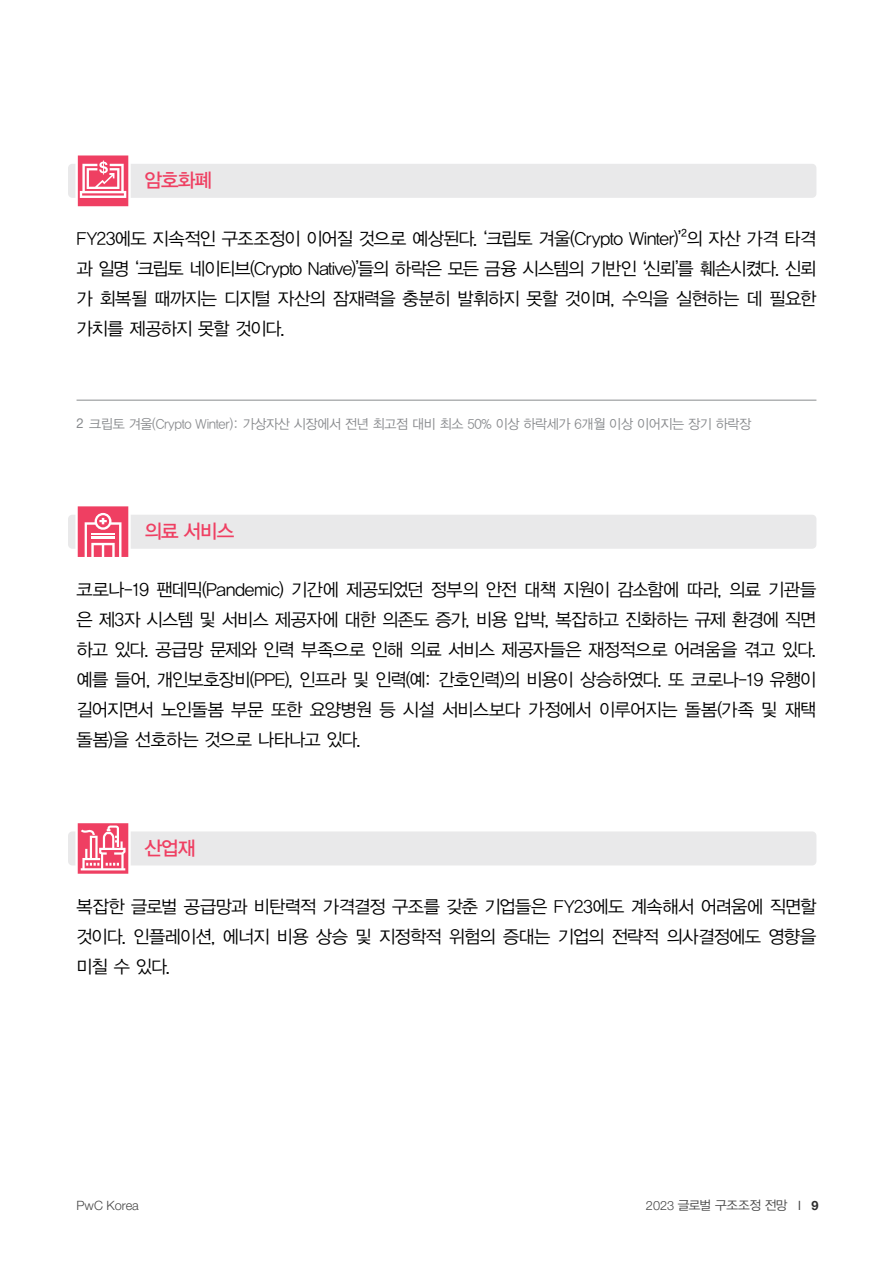
<style>
.page{position:relative;width:893px;height:1263px;background:#fff}
.page>*{position:absolute;margin:0;border:0;box-sizing:border-box;transform-origin:0 0}
.t1{font:19.5px "YDVYGO33";letter-spacing:-.05em;color:#ef3f62}
.t2{font:18px/30px "YDVYGO32";letter-spacing:-.04em;color:#000;text-align:justify}
.t3{font:13.5px "YDVYGO32";letter-spacing:-.025em;color:#898b8e}
.t4{font:12.75px "YDVYGO32";letter-spacing:-.05em;color:#464646}
.t5{font:300 12.75px "Helvetica Neue LT Pro";color:#464646}
.t6{font:10.5px "YDVYGO33";color:#000}
.s1{font-family:"Helvetica Neue LT Pro"}
.s2{font-family:"Helvetica Neue LT Pro";font-weight:300}
.s3{font-family:"Helvetica Neue LT Pro";font-weight:700;color:#2d2d2d}
</style>
<div class="page">
<div style="left:68px;top:164px;width:748px;height:34px;background:#e9e9ea;border-radius:4px"></div>
<div style="left:68px;top:515px;width:748px;height:34px;background:#e9e9ea;border-radius:4px"></div>
<div style="left:68px;top:831px;width:748px;height:34px;background:#e9e9ea;border-radius:4px"></div>
<hr style="left:77px;top:400px;width:739px;height:1px;background:#898b8e">
<svg style="left:75px;top:155px;width:56px;height:52px;background:#f4869c"></svg>
<svg style="left:75px;top:506px;width:56px;height:51px;background:#f37a92"></svg>
<svg style="left:75px;top:823px;width:56px;height:51px;background:#f48298"></svg>
<p class="t1" style="left:145px;top:167px;width:69px">암호화폐</p>
<p class="t6" style="left:681px;top:226px;width:7px">2</p>
<p class="t2" style="left:77px;top:252px;width:741px">과 일명 ‘크립토 네이티브(Crypto Native)’들의 하락은 모든 금융 시스템의 기반인 ‘신뢰’를 훼손시켰다. 신뢰 가 회복될 때까지는 디지털 자산의 잠재력을 충분히 발휘하지 못할 것이며, 수익을 실현하는 데 필요한 가치를 제공하지 못할 것이다.</p>
<p class="t2" style="left:77px;top:222px;width:741px">FY23에도 지속적인 구조조정이 이어질 것으로 예상된다. ‘크립토 겨울(Crypto Winter)’ 의 자산 가격 타격</p>
<p class="t3" style="left:77px;top:415px;width:676px"><span class="s1">2</span> 크립토 겨울(Crypto Winter): 가상자산 시장에서 전년 최고점 대비 최소 50% 이상 하락세가 6개월 이상 이어지는 장기 하락장</p>
<p class="t1" style="left:145px;top:518px;width:91px">의료 서비스</p>
<p class="t2" style="left:77px;top:573px;width:741px">코로나-19 팬데믹(Pandemic) 기간에 제공되었던 정부의 안전 대책 지원이 감소함에 따라, 의료 기관들 은 제3자 시스템 및 서비스 제공자에 대한 의존도 증가, 비용 압박, 복잡하고 진화하는 규제 환경에 직면 하고 있다. 공급망 문제와 인력 부족으로 인해 의료 서비스 제공자들은 재정적으로 어려움을 겪고 있다. 예를 들어, 개인보호장비(PPE), 인프라 및 인력(예: 간호인력)의 비용이 상승하였다. 또 코로나-19 유행이 길어지면서 노인돌봄 부문 또한 요양병원 등 시설 서비스보다 가정에서 이루어지는 돌봄(가족 및 재택 돌봄)을 선호하는 것으로 나타나고 있다.</p>
<p class="t1" style="left:145px;top:835px;width:52px">산업재</p>
<p class="t2" style="left:77px;top:890px;width:741px">복잡한 글로벌 공급망과 비탄력적 가격결정 구조를 갖춘 기업들은 FY23에도 계속해서 어려움에 직면할 것이다. 인플레이션, 에너지 비용 상승 및 지정학적 위험의 증대는 기업의 전략적 의사결정에도 영향을 미칠 수 있다.</p>
<p class="t5" style="left:77px;top:1198px;width:64px">PwC Korea</p>
<p class="t4" style="left:646px;top:1197px;width:174px"><span class="s2">2023</span> 글로벌 구조조정 전망 <span class="s1">l</span> <span class="s3">9</span></p>
</div>
